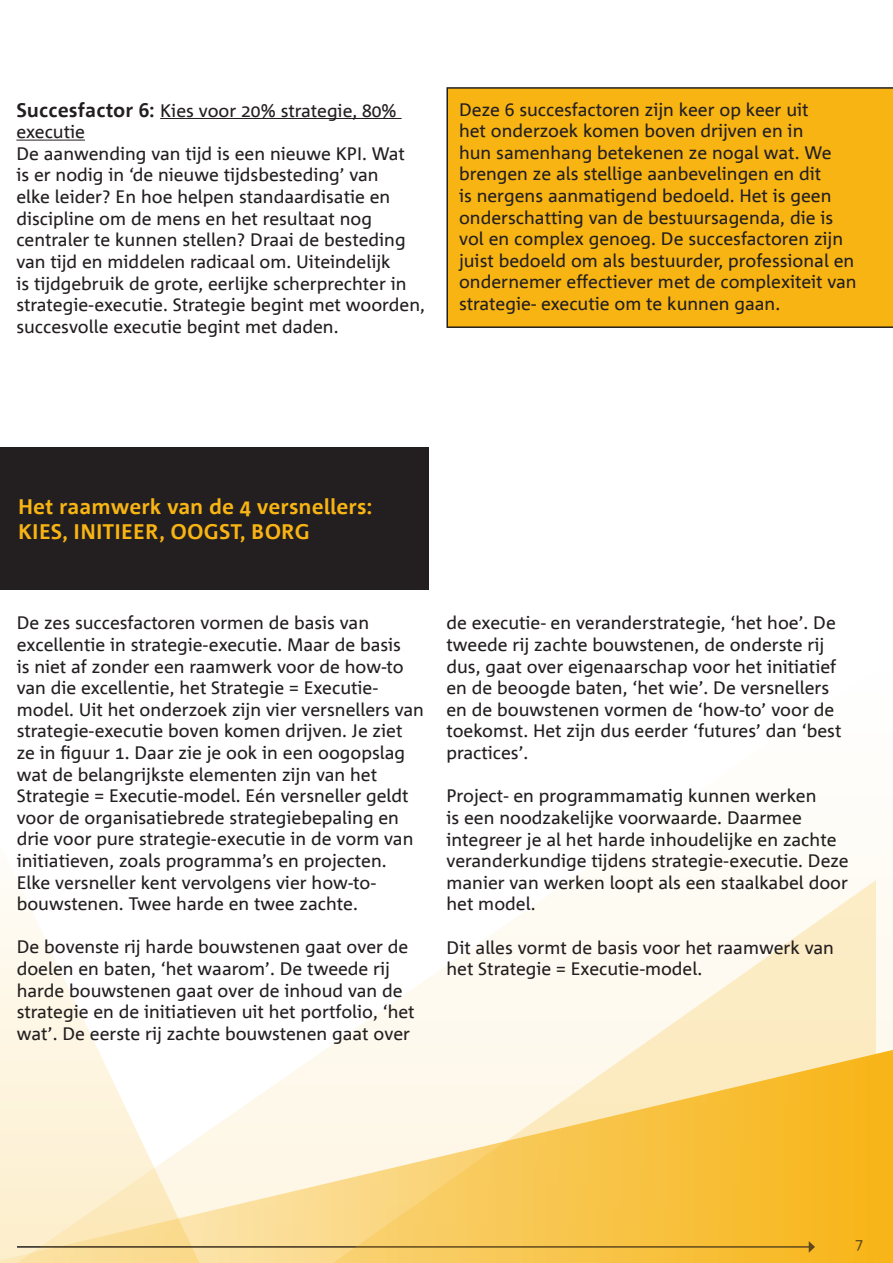
<style>
.page{position:relative;width:893px;height:1263px;background:#fff}
.page>*{position:absolute;margin:0;border:0;box-sizing:border-box;transform-origin:0 0}
.t1{font:700 21px/25.2px "Corpid Office";color:#f8b413}
.t2{font:18px/21.6px "Corpid Office";color:#231f20}
.t3{font:15px "Corpid Office";color:#231f20}
.s1{font-weight:700;font-size:19.5px}
</style>
<div class="page">
<svg style="left:0;top:888px;width:17px;height:375px"></svg>
<div style="left:0;top:448px;width:429px;height:142px;background:#231f20"></div>
<svg style="left:17px;top:877px;width:876px;height:386px"></svg>
<div style="left:446px;top:87px;width:447px;height:241px;background:#f8b413"></div>
<hr style="left:160px;top:118px;width:242px;height:1px;background:#231f20">
<hr style="left:16px;top:140px;width:69px;height:1px;background:#231f20">
<p class="t2" style="left:16px;top:100px;width:382px"><span class="s1">Succesfactor 6:</span> Kies voor 20% strategie, 80% executie</p>
<p class="t2" style="left:16px;top:143px;width:410px">De aanwending van tijd is een nieuwe KPI. Wat<br>is er nodig in ‘de nieuwe tijdsbesteding’ van<br>elke leider? En hoe helpen standaardisatie en discipline om de mens en het resultaat nog centraler te kunnen stellen? Draai de besteding van tijd en middelen radicaal om. Uiteindelijk<br>is tijdgebruik de grote, eerlijke scherprechter in strategie-executie. Strategie begint met woorden, succesvolle executie begint met daden.</p>
<p class="t2" style="left:459px;top:99px;width:399px">Deze 6 succesfactoren zijn keer op keer uit<br>het onderzoek komen boven drijven en in<br>hun samenhang betekenen ze nogal wat. We brengen ze als stellige aanbevelingen en dit<br>is nergens aanmatigend bedoeld. Het is geen onderschatting van de bestuursagenda, die is vol en complex genoeg. De succesfactoren zijn juist bedoeld om als bestuurder, professional en ondernemer effectiever met de complexiteit van strategie- executie om te kunnen gaan.</p>
<p class="t1" style="left:18px;top:495px;width:356px">Het raamwerk van de 4 versnellers:<br>KIES, INITIEER, OOGST, BORG</p>
<p class="t2" style="left:17px;top:613px;width:409px">De zes succesfactoren vormen de basis van excellentie in strategie-executie. Maar de basis<br>is niet af zonder een raamwerk voor de how-to van die excellentie, het Strategie = Executie&shy;model. Uit het onderzoek zijn vier versnellers van strategie-executie boven komen drijven. Je ziet ze in figuur 1. Daar zie je ook in een oogopslag wat de belangrijkste elementen zijn van het Strategie = Executie-model. Eén versneller geldt voor de organisatiebrede strategiebepaling en drie voor pure strategie-executie in de vorm van initiatieven, zoals programma’s en projecten.<br>Elke versneller kent vervolgens vier how-to&shy;bouwstenen. Twee harde en twee zachte.</p>
<p class="t2" style="left:17px;top:937px;width:399px">De bovenste rij harde bouwstenen gaat over de doelen en baten, ‘het waarom’. De tweede rij harde bouwstenen gaat over de inhoud van de strategie en de initiatieven uit het portfolio, ‘het wat’. De eerste rij zachte bouwstenen gaat over</p>
<p class="t2" style="left:446px;top:613px;width:396px">de executie- en veranderstrategie, ‘het hoe’. De tweede rij zachte bouwstenen, de onderste rij dus, gaat over eigenaarschap voor het initiatief en de beoogde baten, ‘het wie’. De versnellers en de bouwstenen vormen de ‘how-to’ voor de toekomst. Het zijn dus eerder ‘futures’ dan ‘best practices’.</p>
<p class="t2" style="left:446px;top:786px;width:404px">Project- en programmamatig kunnen werken<br>is een noodzakelijke voorwaarde. Daarmee integreer je al het harde inhoudelijke en zachte veranderkundige tijdens strategie-executie. Deze manier van werken loopt als een staalkabel door het model.</p>
<p class="t2" style="left:446px;top:937px;width:389px">Dit alles vormt de basis voor het raamwerk van het Strategie = Executie-model.</p>
<p class="t3" style="left:855px;top:1236px;width:10px">7</p>
</div>
